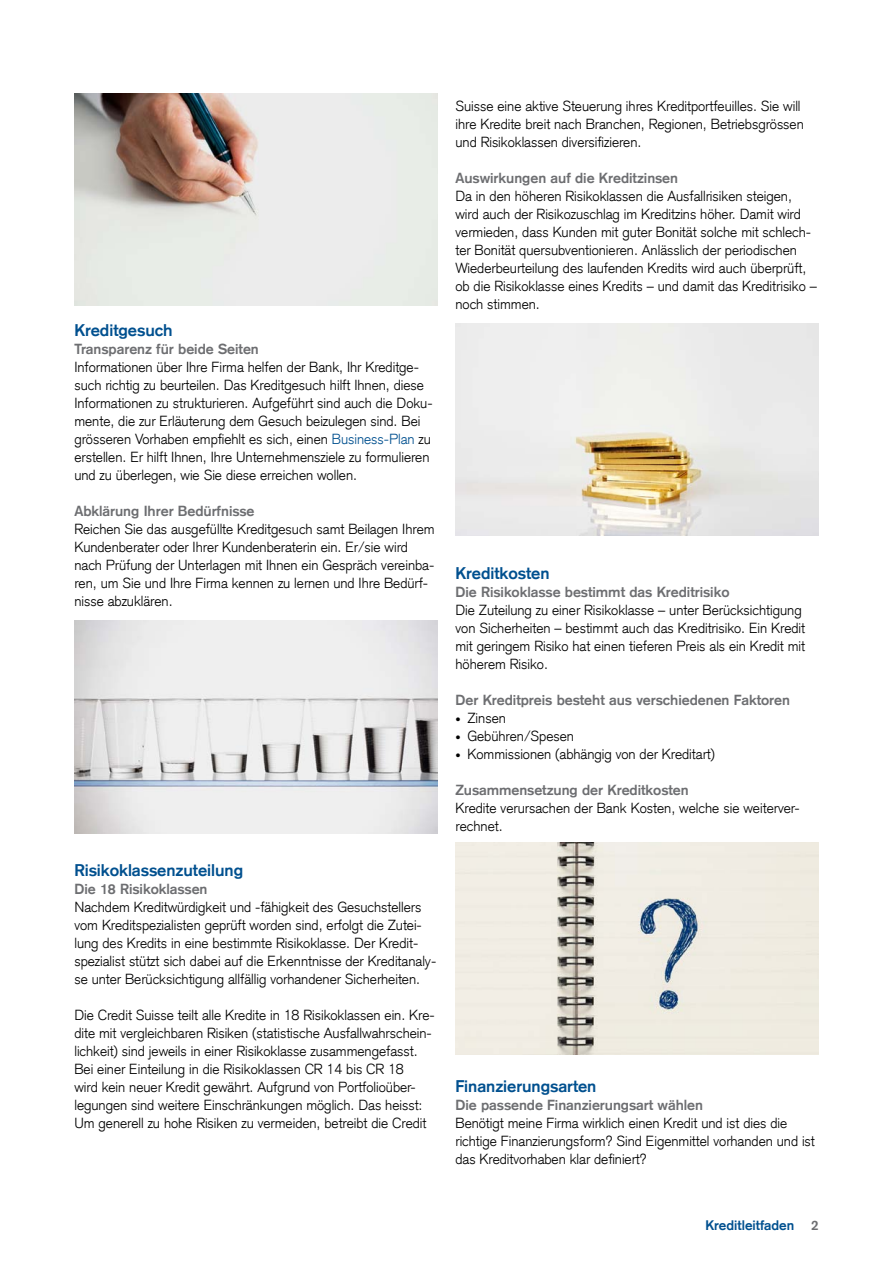
<style>
.page{position:relative;width:893px;height:1263px;background:#fff}
.page>*{position:absolute;margin:0;border:0;box-sizing:border-box;transform-origin:0 0}
.t1{font:700 16.5px "Credit Suisse Type";color:#00508f}
.t2{font:300 14.25px/18px "Credit Suisse Type";color:#000}
.t3{font:700 14.25px "Credit Suisse Type";color:#6d6e71}
.t4{font:700 13.5px "Credit Suisse Type";color:#00508f}
.s1{color:#00508f}
.s2{font-size:10.5px}
.s3{color:#6d6e71}
</style>
<div class="page">
<img style="left:74px;top:93px;width:363px;height:212px">
<img style="left:74px;top:621px;width:363px;height:212px">
<img style="left:455px;top:323px;width:364px;height:213px">
<img style="left:455px;top:842px;width:364px;height:213px">
<p class="t1" style="left:74px;top:320px;width:100px">Kreditgesuch</p>
<p class="t3" style="left:74px;top:341px;width:186px">Transparenz für beide Seiten</p>
<p class="t2" style="left:74px;top:358px;width:360px">Informationen über Ihre Firma helfen der Bank, Ihr Kreditge&shy;such richtig zu beurteilen. Das Kreditgesuch hilft Ihnen, diese Informationen zu strukturieren. Aufgeführt sind auch die Doku&shy;mente, die zur Erläuterung dem Gesuch beizulegen sind. Bei grösseren Vorhaben empfiehlt es sich, einen <span class="s1">Business-Plan</span> zu erstellen. Er hilft Ihnen, Ihre Unternehmensziele zu formulieren und zu überlegen, wie Sie diese erreichen wollen.</p>
<p class="t3" style="left:74px;top:503px;width:182px">Abklärung Ihrer Bedürfnisse</p>
<p class="t2" style="left:74px;top:520px;width:362px">Reichen Sie das ausgefüllte Kreditgesuch samt Beilagen Ihrem Kundenberater oder Ihrer Kundenberaterin ein. Er/sie wird nach Prüfung der Unterlagen mit Ihnen ein Gespräch vereinba&shy;ren, um Sie und Ihre Firma kennen zu lernen und Ihre Bedürf&shy;nisse abzuklären.</p>
<p class="t1" style="left:74px;top:860px;width:170px">Risikoklassenzuteilung</p>
<p class="t3" style="left:74px;top:881px;width:135px">Die 18 Risikoklassen</p>
<p class="t2" style="left:74px;top:898px;width:363px">Nachdem Kreditwürdigkeit und -fähigkeit des Gesuchstellers vom Kreditspezialisten geprüft worden sind, erfolgt die Zutei&shy;lung des Kredits in eine bestimmte Risikoklasse. Der Kredit&shy;spezialist stützt sich dabei auf die Erkenntnisse der Kreditanaly&shy;se unter Berücksichtigung allfällig vorhandener Sicherheiten.</p>
<p class="t2" style="left:74px;top:1006px;width:362px">Die Credit Suisse teilt alle Kredite in 18 Risikoklassen ein. Kre&shy;dite mit vergleichbaren Risiken (statistische Ausfallwahrschein&shy;lichkeit) sind jeweils in einer Risikoklasse zusammengefasst.<br>Bei einer Einteilung in die Risikoklassen CR 14 bis CR 18<br>wird kein neuer Kredit gewährt. Aufgrund von Portfolioüber&shy;legungen sind weitere Einschränkungen möglich. Das heisst:<br>Um generell zu hohe Risiken zu vermeiden, betreibt die Credit</p>
<p class="t2" style="left:455px;top:97px;width:350px">Suisse eine aktive Steuerung ihres Kreditportfeuilles. Sie will ihre Kredite breit nach Branchen, Regionen, Betriebsgrössen und Risikoklassen diversifizieren.</p>
<p class="t3" style="left:455px;top:170px;width:224px">Auswirkungen auf die Kreditzinsen</p>
<p class="t2" style="left:455px;top:187px;width:363px">Da in den höheren Risikoklassen die Ausfallrisiken steigen, wird auch der Risikozuschlag im Kreditzins höher. Damit wird vermieden, dass Kunden mit guter Bonität solche mit schlech&shy;ter Bonität quersubventionieren. Anlässlich der periodischen Wiederbeurteilung des laufenden Kredits wird auch überprüft, ob die Risikoklasse eines Kredits – und damit das Kreditrisiko – noch stimmen.</p>
<p class="t1" style="left:455px;top:563px;width:96px">Kreditkosten</p>
<p class="t3" style="left:455px;top:584px;width:275px">Die Risikoklasse bestimmt das Kreditrisiko</p>
<p class="t2" style="left:455px;top:601px;width:351px">Die Zuteilung zu einer Risikoklasse – unter Berücksichtigung von Sicherheiten – bestimmt auch das Kreditrisiko. Ein Kredit mit geringem Risiko hat einen tieferen Preis als ein Kredit mit höherem Risiko.</p>
<p class="t3" style="left:455px;top:692px;width:336px">Der Kreditpreis besteht aus verschiedenen Faktoren</p>
<p class="t2" style="left:455px;top:709px;width:52px"><span class="s2">•</span> Zinsen</p>
<p class="t2" style="left:455px;top:727px;width:120px"><span class="s2">•</span> Gebühren/Spesen</p>
<p class="t2" style="left:455px;top:745px;width:261px"><span class="s2">•</span> Kommissionen (abhängig von der Kreditart)</p>
<p class="t3" style="left:455px;top:782px;width:235px">Zusammensetzung der Kreditkosten</p>
<p class="t2" style="left:455px;top:799px;width:346px">Kredite verursachen der Bank Kosten, welche sie weiterver&shy;rechnet.</p>
<p class="t1" style="left:455px;top:1076px;width:142px">Finanzierungsarten</p>
<p class="t3" style="left:455px;top:1097px;width:249px">Die passende Finanzierungsart wählen</p>
<p class="t2" style="left:455px;top:1114px;width:361px">Benötigt meine Firma wirklich einen Kredit und ist dies die richtige Finanzierungsform? Sind Eigenmittel vorhanden und ist das Kreditvorhaben klar definiert?</p>
<p class="t4" style="left:705px;top:1217px;width:115px">Kreditleitfaden <span class="s3">2</span></p>
</div>
